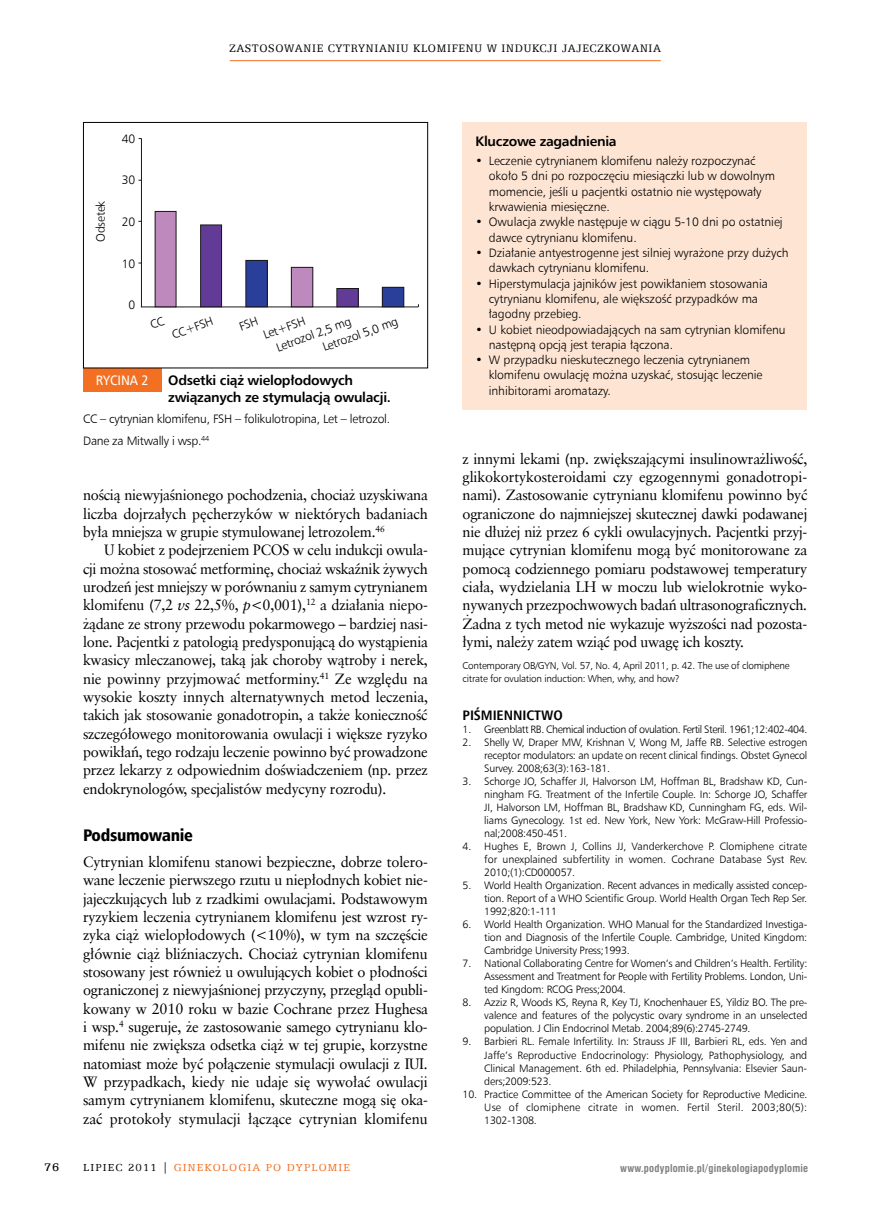
<style>
.page{position:relative;width:889px;height:1217px;background:#fff}
.page>*{position:absolute;margin:0;border:0;box-sizing:border-box;transform-origin:0 0}
.t1{font:16.8px "Humnst 777 Blk Cn EU";letter-spacing:-.02em;color:#000}
.t2{font:15px/18.3px "Class Garmnd EU";letter-spacing:-.02em;color:#000;text-align:justify}
.t3{font:700 13.8px/16.8px "Humnst 777 EU";letter-spacing:-.02em;color:#000}
.t4{font:700 13.8px "Humnst 777 Cn EU";letter-spacing:-.005em;color:#000;scale:1.07 1}
.t5{font:13.8px "Humnst 777 Cn EU";letter-spacing:-.005em;color:#fff;scale:1.07 1}
.t6{font:12.45px "Egyptian 505 Md EU";color:#000}
.t7{font:12.3px/15.3px "Humnst 777 Lt EU";letter-spacing:-.005em;color:#000}
.t8{font:12.3px "Egyptian 505 EU";letter-spacing:.06em;color:#000;scale:.95 1}
.t9{font:11.4px "Egyptian 505 EU";letter-spacing:.1em;color:#f36f21}
.t10{font:10.65px/13px "Humnst 777 Lt EU";letter-spacing:-.02em;color:#000;text-align:justify}
.t11{font:10.65px "Humnst 777 Lt EU";letter-spacing:-.04em;color:#000}
.t12{font:700 10.5px "Swis 721 Cn EU";letter-spacing:.02em;color:#808285}
.t13{font:9.9px/13px "Humnst 777 Lt EU";letter-spacing:-.02em;color:#000}
.s1{font-style:italic}
.s2{color:#000}
</style>
<div class="page">
<hr style="left:230px;top:60px;width:431px;height:1px;background:#f36f21">
<div style="left:462px;top:122px;width:345px;height:287px;background:#fee5d3"></div>
<div style="left:83px;top:368px;width:79px;height:23px;background:#f36f21"></div>
<hr style="left:141px;top:306px;width:277px;height:1px;background:#19171c">
<hr style="left:141px;top:138px;width:1px;height:169px;background:#19171c">
<div style="left:155px;top:211px;width:21px;height:96px;background:#be89bd"></div>
<div style="left:201px;top:225px;width:20px;height:82px;background:#623b97"></div>
<div style="left:200px;top:225px;width:22px;height:82px;border:1px solid #19171c"></div>
<div style="left:246px;top:260px;width:21px;height:47px;background:#293f99"></div>
<div style="left:245px;top:260px;width:22px;height:47px;border:1px solid #19171c"></div>
<div style="left:291px;top:267px;width:22px;height:40px;background:#be89bd"></div>
<div style="left:291px;top:267px;width:22px;height:40px;border:1px solid #19171c"></div>
<div style="left:337px;top:288px;width:21px;height:19px;background:#623b97"></div>
<div style="left:336px;top:288px;width:22px;height:19px;border:1px solid #19171c"></div>
<div style="left:382px;top:287px;width:22px;height:20px;background:#293f99"></div>
<div style="left:382px;top:287px;width:22px;height:20px;border:1px solid #19171c"></div>
<div style="left:83px;top:122px;width:345px;height:246px;border:1px solid #000"></div>
<p class="t8" style="left:229px;top:41px;width:456px">ZASTOSOWANIE CYTRYNIANIU KLOMIFENU W INDUKCJI JAJECZKOWANIA</p>
<p class="t7" style="left:93px;top:242px;width:42px;rotate:-90deg">Odsetek</p>
<p class="t7" style="left:122px;top:130px;width:15px">40</p>
<p class="t7" style="left:122px;top:172px;width:15px">30</p>
<p class="t7" style="left:122px;top:214px;width:15px">20</p>
<p class="t7" style="left:122px;top:255px;width:15px">10</p>
<p class="t7" style="left:128px;top:297px;width:8px">0</p>
<p class="t7" style="left:170px;top:327px;width:44px;rotate:-20deg">CC+FSH</p>
<p class="t7" style="left:268px;top:325px;width:80px;line-height:16px;text-indent:-8px;rotate:-20deg">Let+FSH<br>Letrozol 2,5 mg</p>
<p class="t7" style="left:320px;top:340px;width:81px;rotate:-20deg">Letrozol 5,0 mg</p>
<p class="t3" style="left:168px;top:371px;width:224px">Odsetki ciąż wielopłodowych związanych ze stymulacją owulacji.</p>
<p class="t5" style="left:96px;top:371px;width:51px">RYCINA 2</p>
<p class="t7" style="left:83px;top:407px;width:308px;line-height:21.8px">CC – cytrynian klomifenu, FSH – folikulotropina, Let – letrozol.<br>Dane za Mitwally i wsp.<sup>44</sup></p>
<p class="t2" style="left:83px;top:486px;width:346px">nością niewyjaśnionego pochodzenia, chociaż uzyskiwana liczba dojrzałych pęcherzyków w niektórych badaniach była mniejsza w grupie stymulowanej letrozolem.<sup>46</sup></p>
<p class="t2" style="left:83px;top:541px;width:346px;text-indent:21px">U kobiet z podejrzeniem PCOS w celu indukcji owula&shy;cji można stosować metforminę, chociaż wskaźnik żywych urodzeń jest mniejszy w porównaniu z samym cytrynianem klomifenu (7,2 <span class="s1">vs</span> 22,5%, <span class="s1">p</span>&lt;0,001),<sup>12</sup> a działania niepo&shy;żądane ze strony przewodu pokarmowego – bardziej nasi&shy;lone. Pacjentki z patologią predysponującą do wystąpienia kwasicy mleczanowej, taką jak choroby wątroby i nerek, nie powinny przyjmować metforminy.<sup>41</sup> Ze względu na wysokie koszty innych alternatywnych metod leczenia, takich jak stosowanie gonadotropin, a także konieczność szczegółowego monitorowania owulacji i większe ryzyko powikłań, tego rodzaju leczenie powinno być prowadzone przez lekarzy z odpowiednim doświadczeniem (np. przez endokrynologów, specjalistów medycyny rozrodu).</p>
<p class="t1" style="left:83px;top:824px;width:111px">Podsumowanie</p>
<p class="t2" style="left:83px;top:852px;width:346px">Cytrynian klomifenu stanowi bezpieczne, dobrze tolero&shy;wane leczenie pierwszego rzutu u niepłodnych kobiet nie&shy;jajeczkujących lub z rzadkimi owulacjami. Podstawowym ryzykiem leczenia cytrynianem klomifenu jest wzrost ry&shy;zyka ciąż wielopłodowych (&lt;10%), w tym na szczęście głównie ciąż bliźniaczych. Chociaż cytrynian klomifenu stosowany jest również u owulujących kobiet o płodności ograniczonej z niewyjaśnionej przyczyny, przegląd opubli&shy;kowany w 2010 roku w bazie Cochrane przez Hughesa i wsp.<sup>4</sup> sugeruje, że zastosowanie samego cytrynianu klo&shy;mifenu nie zwiększa odsetka ciąż w tej grupie, korzystne natomiast może być połączenie stymulacji owulacji z IUI.<br>W przypadkach, kiedy nie udaje się wywołać owulacji samym cytrynianem klomifenu, skuteczne mogą się oka&shy;zać protokoły stymulacji łączące cytrynian klomifenu</p>
<p class="t6" style="left:44px;top:1159px;width:17px">76</p>
<p class="t9" style="left:83px;top:1160px;width:268px"><span class="s2">LIPIEC 2011 |</span> GINEKOLOGIA PO DYPLOMIE</p>
<p class="t3" style="left:475px;top:132px;width:143px">Kluczowe zagadnienia</p>
<p class="t7" style="left:489px;top:153px;width:288px;text-indent:-13px">• Leczenie cytrynianem klomifenu należy rozpoczynać około 5 dni po rozpoczęciu miesiączki lub w dowolnym momencie, jeśli u pacjentki ostatnio nie występowały krwawienia miesięczne.</p>
<p class="t7" style="left:489px;top:214px;width:295px;text-indent:-13px">• Owulacja zwykle następuje w ciągu 5-10 dni po ostatniej dawce cytrynianu klomifenu.</p>
<p class="t7" style="left:489px;top:245px;width:301px;text-indent:-13px">• Działanie antyestrogenne jest silniej wyrażone przy dużych dawkach cytrynianu klomifenu.</p>
<p class="t7" style="left:489px;top:275px;width:280px;text-indent:-13px">• Hiperstymulacja jajników jest powikłaniem stosowania cytrynianu klomifenu, ale większość przypadków ma łagodny przebieg.</p>
<p class="t7" style="left:489px;top:321px;width:298px;text-indent:-13px">• U kobiet nieodpowiadających na sam cytrynian klomifenu następną opcją jest terapia łączona.</p>
<p class="t7" style="left:489px;top:352px;width:275px;text-indent:-13px">• W przypadku nieskutecznego leczenia cytrynianem klomifenu owulację można uzyskać, stosując leczenie inhibitorami aromatazy.</p>
<p class="t2" style="left:462px;top:449px;width:346px">z innymi lekami (np. zwiększającymi insulinowrażliwość, glikokortykosteroidami czy egzogennymi gonadotropi&shy;nami). Zastosowanie cytrynianu klomifenu powinno być ograniczone do najmniejszej skutecznej dawki podawanej nie dłużej niż przez 6 cykli owulacyjnych. Pacjentki przyj&shy;mujące cytrynian klomifenu mogą być monitorowane za pomocą codziennego pomiaru podstawowej temperatury ciała, wydzielania LH w moczu lub wielokrotnie wyko&shy;nywanych przezpochwowych badań ultrasonograficznych.<br>Żadna z tych metod nie wykazuje wyższości nad pozosta&shy;łymi, należy zatem wziąć pod uwagę ich koszty.</p>
<p class="t13" style="left:462px;top:658px;width:328px">Contemporary OB/GYN, Vol. 57, No. 4, April 2011, p. 42. The use of clomiphene citrate for ovulation induction: When, why, and how?</p>
<p class="t4" style="left:462px;top:706px;width:95px">PIŚMIENNICTWO</p>
<p class="t11" style="left:462px;top:723px;width:346px">1. Greenblatt RB. Chemical induction of ovulation. Fertil Steril. 1961;12:402-404.</p>
<p class="t10" style="left:484px;top:735px;width:325px;text-indent:-22px">2. Shelly W, Draper MW, Krishnan V, Wong M, Jaffe RB. Selective estrogen receptor modulators: an update on recent clinical findings. Obstet Gynecol Survey. 2008;63(3):163-181.</p>
<p class="t10" style="left:484px;top:774px;width:325px;text-indent:-22px">3. Schorge JO, Schaffer JI, Halvorson LM, Hoffman BL, Bradshaw KD, Cun&shy;ningham FG. Treatment of the Infertile Couple. In: Schorge JO, Schaffer JI, Halvorson LM, Hoffman BL, Bradshaw KD, Cunningham FG, eds. Wil&shy;liams Gynecology. 1st ed. New York, New York: McGraw-Hill Professio&shy;nal;2008:450-451.</p>
<p class="t10" style="left:484px;top:839px;width:325px;text-indent:-22px">4. Hughes E, Brown J, Collins JJ, Vanderkerchove P. Clomiphene citrate for unexplained subfertility in women. Cochrane Database Syst Rev.<br>2010;(1):CD000057.</p>
<p class="t10" style="left:484px;top:878px;width:324px;text-indent:-22px">5. World Health Organization. Recent advances in medically assisted concep&shy;tion. Report of a WHO Scientific Group. World Health Organ Tech Rep Ser.<br>1992;820:1-111</p>
<p class="t10" style="left:484px;top:917px;width:324px;text-indent:-22px">6. World Health Organization. WHO Manual for the Standardized Investiga&shy;tion and Diagnosis of the Infertile Couple. Cambridge, United Kingdom:<br>Cambridge University Press;1993.</p>
<p class="t10" style="left:484px;top:956px;width:324px;text-indent:-22px">7. National Collaborating Centre for Women’s and Children’s Health. Fertility:<br>Assessment and Treatment for People with Fertility Problems. London, Uni&shy;ted Kingdom: RCOG Press;2004.</p>
<p class="t10" style="left:484px;top:995px;width:325px;text-indent:-22px">8. Azziz R, Woods KS, Reyna R, Key TJ, Knochenhauer ES, Yildiz BO. The pre&shy;valence and features of the polycystic ovary syndrome in an unselected population. J Clin Endocrinol Metab. 2004;89(6):2745-2749.</p>
<p class="t10" style="left:484px;top:1034px;width:325px;text-indent:-22px">9. Barbieri RL. Female Infertility. In: Strauss JF III, Barbieri RL, eds. Yen and Jaffe’s Reproductive Endocrinology: Physiology, Pathophysiology, and Clinical Management. 6th ed. Philadelphia, Pennsylvania: Elsevier Saun&shy;ders;2009:523.</p>
<p class="t10" style="left:484px;top:1086px;width:325px;text-indent:-22px">10. Practice Committee of the American Society for Reproductive Medicine.<br>Use of clomiphene citrate in women. Fertil Steril. 2003;80(5):<br>1302-1308.</p>
<p class="t12" style="left:620px;top:1161px;width:189px">www.podyplomie.pl/ginekologiapodyplomie</p>
</div>
